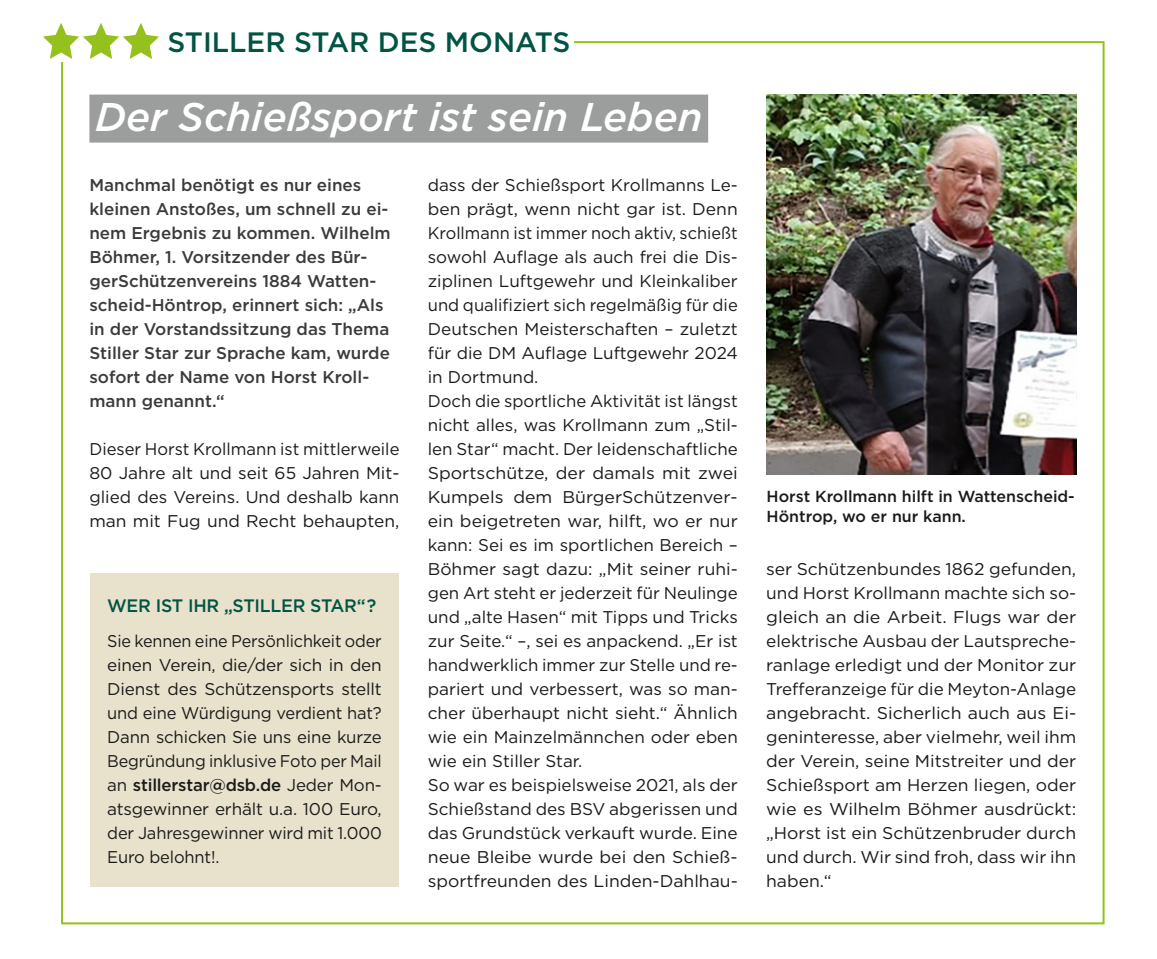
<style>
.page{position:relative;width:1157px;height:959px;background:#fff}
.page>*{position:absolute;margin:0;border:0;box-sizing:border-box;transform-origin:0 0}
.t1{font:italic 500 40px "Gotham";color:#fff}
.t2{font:500 28px "Gotham";color:#005443}
.t3{font:500 18px "Gotham";letter-spacing:-.015em;color:#005443}
.t4{font:17px/24px "Gotham";color:#1a1a18;text-align:justify}
.t5{font:17px/24px "Gotham";color:#1a1a18;text-align:justify;scale:.95 1}
.t6{font:500 17px/24px "Gotham";color:#3b3b3a}
.t7{font:500 16px/20px "Gotham";color:#1a1a18}
.s1{font-weight:500}
</style>
<div class="page">
<svg style="left:43px;top:23px;width:116px;height:36px"></svg>
<div style="left:89px;top:95px;width:619px;height:48px;background:#9c9d9d"></div>
<img style="left:766px;top:95px;width:310px;height:379px">
<div style="left:90px;top:574px;width:309px;height:313px;background:#e8e1cb"></div>
<h2 class="t2" style="left:167px;top:24px;width:404px">STILLER STAR DES MONATS</h2>
<h1 class="t1" style="left:95px;top:91px;width:609px">Der Schießsport ist sein Leben</h1>
<p class="t6" style="left:89px;top:172px;width:303px">Manchmal benötigt es nur eines kleinen Anstoßes, um schnell zu ei&shy;nem Ergebnis zu kommen. Wilhelm<br>Böhmer, 1. Vorsitzender des Bür&shy;gerSchützenvereins 1884 Watten&shy;scheid-Höntrop, erinnert sich: „Als in der Vorstandssitzung das Thema<br>Stiller Star zur Sprache kam, wurde sofort der Name von Horst Kroll&shy;mann genannt.“</p>
<p class="t4" style="left:89px;top:436px;width:311px">Dieser Horst Krollmann ist mittlerweile 80 Jahre alt und seit 65 Jahren Mit&shy;glied des Vereins. Und deshalb kann man mit Fug und Recht behaupten,</p>
<p class="t3" style="left:107px;top:594px;width:270px">WER IST IHR „STILLER STAR“?</p>
<p class="t5" style="left:107px;top:629px;width:290px">Sie kennen eine Persönlichkeit oder einen Verein, die/der sich in den Dienst des Schützensports stellt und eine Würdigung verdient hat?<br>Dann schicken Sie uns eine kurze Begründung inklusive Foto per Mail an <span class="s1">stillerstar@dsb.de</span> Jeder Mon&shy;atsgewinner erhält u.a. 100 Euro, der Jahresgewinner wird mit 1.000<br>Euro belohnt!.</p>
<p class="t4" style="left:428px;top:172px;width:311px;text-align:left">dass der Schießsport Krollmanns Le&shy;ben prägt, wenn nicht gar ist. Denn Krollmann ist immer noch aktiv, schießt sowohl Auflage als auch frei die Dis&shy;ziplinen Luftgewehr und Kleinkaliber und qualifiziert sich regelmäßig für die Deutschen Meisterschaften – zuletzt für die DM Auflage Luftgewehr 2024 in Dortmund.<br>Doch die sportliche Aktivität ist längst nicht alles, was Krollmann zum „Stil&shy;len Star“ macht. Der leidenschaftliche Sportschütze, der damals mit zwei Kumpels dem BürgerSchützenver&shy;ein beigetreten war, hilft, wo er nur kann: Sei es im sportlichen Bereich – Böhmer sagt dazu: „Mit seiner ruhi&shy;gen Art steht er jederzeit für Neulinge und „alte Hasen“ mit Tipps und Tricks zur Seite.“ –, sei es anpackend. „Er ist handwerklich immer zur Stelle und re&shy;pariert und verbessert, was so man&shy;cher überhaupt nicht sieht.“ Ähnlich wie ein Mainzelmännchen oder eben wie ein Stiller Star.<br>So war es beispielsweise 2021, als der Schießstand des BSV abgerissen und das Grundstück verkauft wurde. Eine neue Bleibe wurde bei den Schieß&shy;sportfreunden des Linden-Dahlhau-</p>
<p class="t7" style="left:766px;top:486px;width:310px">Horst Krollmann hilft in Wattenscheid-<br>Höntrop, wo er nur kann.</p>
<p class="t4" style="left:766px;top:556px;width:311px">ser Schützenbundes 1862 gefunden, und Horst Krollmann machte sich so&shy;gleich an die Arbeit. Flugs war der elektrische Ausbau der Lautspreche&shy;ranlage erledigt und der Monitor zur Trefferanzeige für die Meyton-Anlage angebracht. Sicherlich auch aus Ei&shy;geninteresse, aber vielmehr, weil ihm der Verein, seine Mitstreiter und der Schießsport am Herzen liegen, oder wie es Wilhelm Böhmer ausdrückt: „Horst ist ein Schützenbruder durch und durch. Wir sind froh, dass wir ihn haben.“</p>
</div>
